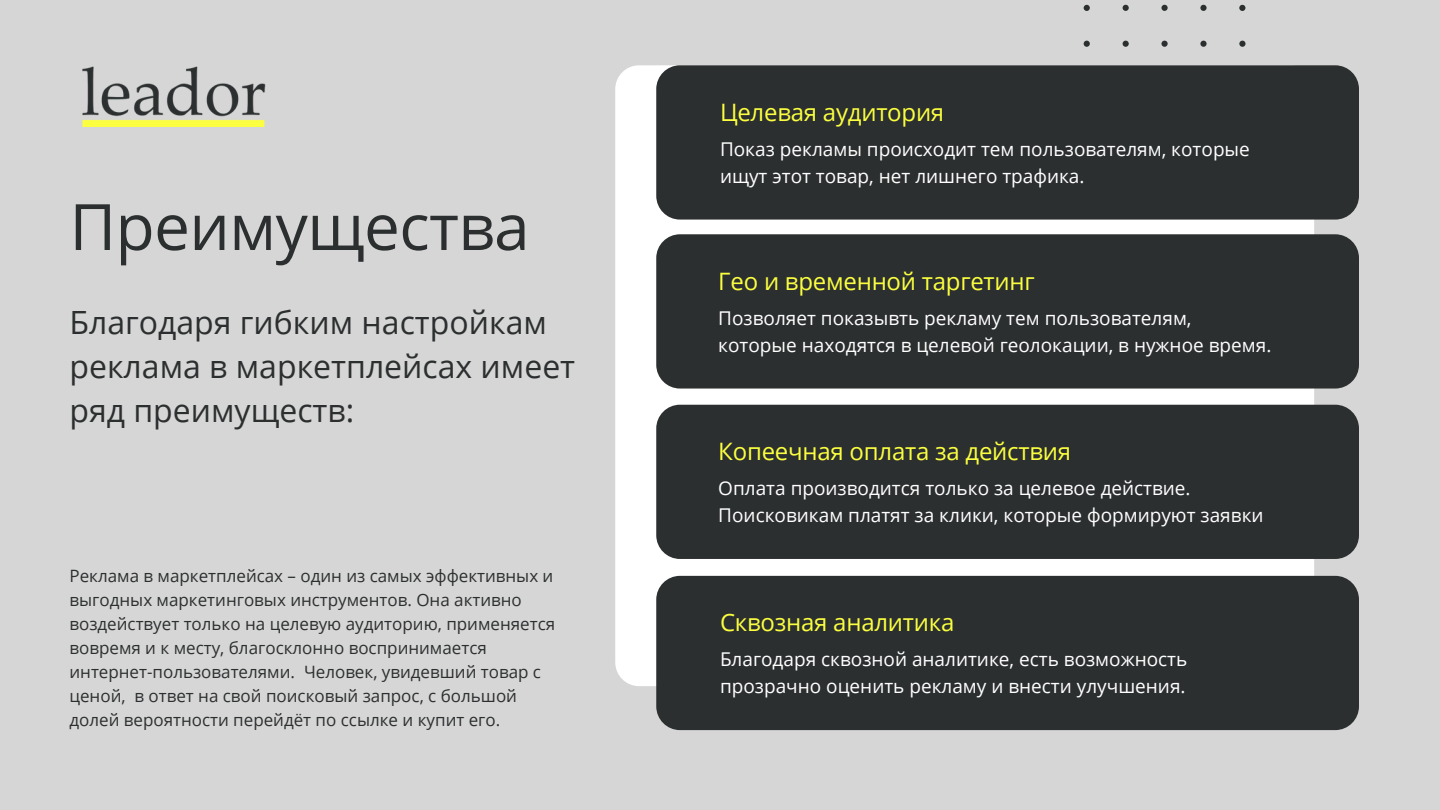
<style>
.page{position:relative;width:1440px;height:810px;background:#d6d6d6}
.page>*{position:absolute;margin:0;border:0;box-sizing:border-box;transform-origin:0 0}
.t1{font:64px "Open Sans";letter-spacing:-.01em;color:#2c2f30}
.t2{font:32px "Open Sans";color:#2c2f30}
.t3{font:24px "Open Sans";letter-spacing:-.01em;color:#fbff3f}
.t4{font:19px/26.9px "Open Sans";color:#fff}
.t5{font:17px/23.9px "Open Sans";color:#2c2f30}
</style>
<div class="page">
<svg style="left:1084px;top:5px;width:162px;height:42px"></svg>
<div style="left:615px;top:65px;width:699px;height:621px;background:#fff;border-radius:24px"></div>
<div style="left:656px;top:65px;width:703px;height:155px;background:#2c2f30;border-radius:24px"></div>
<div style="left:656px;top:405px;width:703px;height:154px;background:#2c2f30;border-radius:24px"></div>
<div style="left:656px;top:576px;width:703px;height:154px;background:#2c2f30;border-radius:24px"></div>
<div style="left:656px;top:234px;width:703px;height:155px;background:#2c2f30;border-radius:24px"></div>
<img style="left:82px;top:66px;width:184px;height:61px">
<p class="t1" style="left:69px;top:182px;width:462px">Преимущества</p>
<p class="t2" style="left:69px;top:299px;width:479px">Благодаря гибким настройкам</p>
<p class="t2" style="left:69px;top:344px;width:507px">реклама в маркетплейсах имеет</p>
<p class="t2" style="left:69px;top:388px;width:286px">ряд преимуществ:</p>
<p class="t5" style="left:69px;top:564px;width:487px">Реклама в маркетплейсах – один из самых эффективных и выгодных маркетинговых инструментов. Она активно воздействует только на целевую аудиторию, применяется вовремя и к месту, благосклонно воспринимается интернет-пользователями. Человек, увидевший товар с ценой, в ответ на свой поисковый запрос, с большой долей вероятности перейдёт по ссылке и купит его.</p>
<p class="t3" style="left:720px;top:95px;width:226px">Целевая аудитория</p>
<p class="t4" style="left:720px;top:135px;width:531px">Показ рекламы происходит тем пользователям, которые ищут этот товар, нет лишнего трафика.</p>
<p class="t3" style="left:718px;top:264px;width:318px">Гео и временной таргетинг</p>
<p class="t4" style="left:718px;top:304px;width:555px">Позволяет показывть рекламу тем пользователям, которые находятся в целевой геолокации, в нужное время.</p>
<p class="t3" style="left:718px;top:435px;width:354px">Копеечная оплата за действия</p>
<p class="t4" style="left:718px;top:474px;width:547px">Оплата производится только за целевое действие.<br>Поисковикам платят за клики, которые формируют заявки</p>
<p class="t3" style="left:720px;top:606px;width:236px">Сквозная аналитика</p>
<p class="t4" style="left:720px;top:646px;width:469px">Благодаря сквозной аналитике, есть возможность прозрачно оценить рекламу и внести улучшения.</p>
</div>
